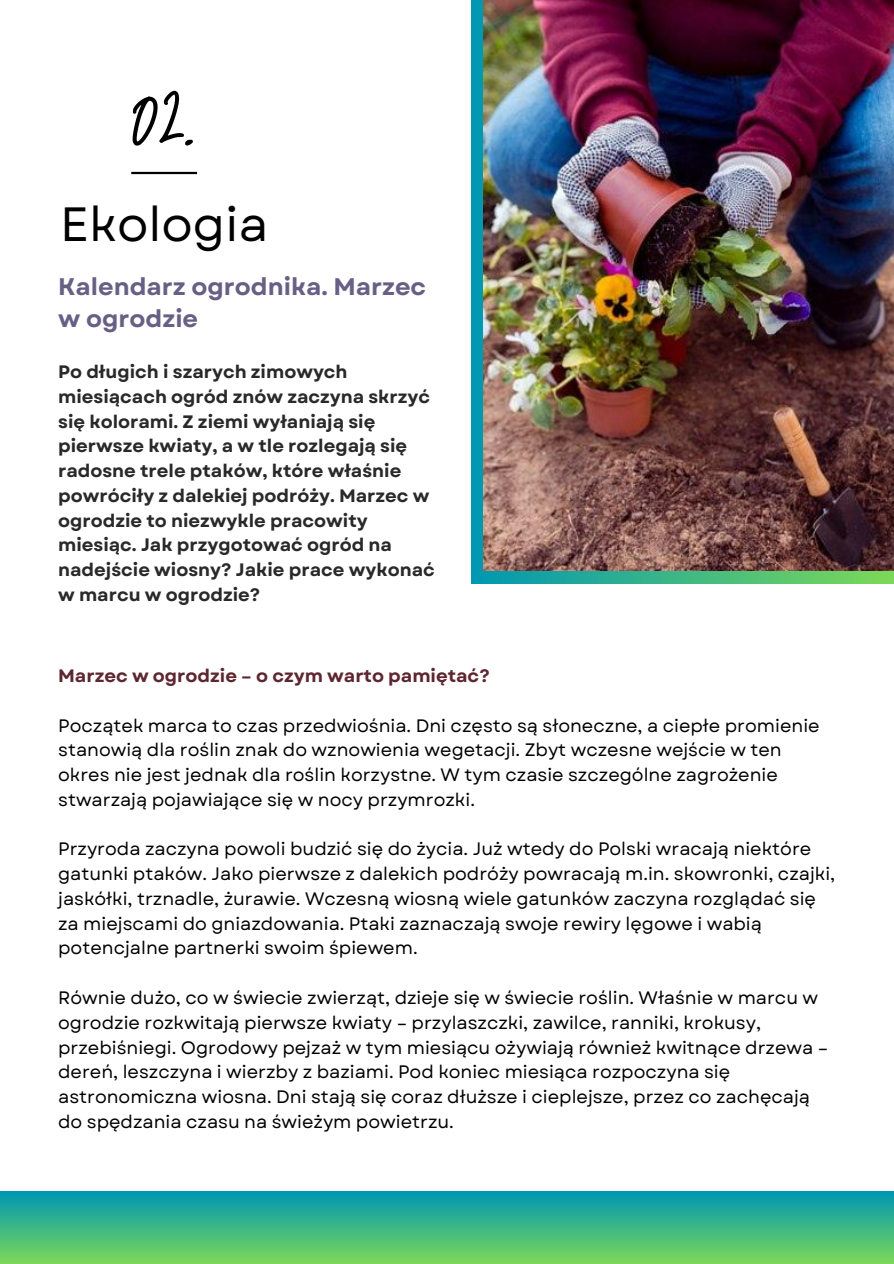
<style>
.page{position:relative;width:894px;height:1264px;background:#fff}
.page>*{position:absolute;margin:0;border:0;box-sizing:border-box;transform-origin:0 0}
.t1{font:90px "Twister";color:#000}
.t2{font:48px "Garet";color:#000}
.t3{font:700 24px/32.7px "Garet";color:#686084}
.t4{font:18px/24.8px "Garet";color:#000}
.t5{font:700 18px/24.8px "Garet";color:#282928}
.t6{font:700 18px "Garet";color:#5d2630}
</style>
<div class="page">
<svg style="left:471px;top:0;width:422px;height:584px;background:#1fa29a"></svg>
<hr style="left:131px;top:172px;width:66px;height:2px;background:#000">
<div style="left:0;top:1191px;width:893px;height:72px;background:linear-gradient(to bottom,#0096b3,#79d65b)"></div>
<img style="left:483px;top:0;width:410px;height:570px">
<h1 class="t1" style="left:128px;top:58px;width:73px">02.</h1>
<h2 class="t2" style="left:60px;top:189px;width:209px">Ekologia</h2>
<h3 class="t3" style="left:58px;top:270px;width:369px">Kalendarz ogrodnika. Marzec w ogrodzie</h3>
<p class="t5" style="left:58px;top:359px;width:378px">Po długich i szarych zimowych miesiącach ogród znów zaczyna skrzyć się kolorami. Z ziemi wyłaniają się pierwsze kwiaty, a w tle rozlegają się radosne trele ptaków, które właśnie powróciły z dalekiej podróży. Marzec w ogrodzie to niezwykle pracowity miesiąc. Jak przygotować ogród na nadejście wiosny? Jakie prace wykonać w marcu w ogrodzie?</p>
<p class="t6" style="left:58px;top:662px;width:433px">Marzec w ogrodzie – o czym warto pamiętać?</p>
<p class="t4" style="left:58px;top:713px;width:762px">Początek marca to czas przedwiośnia. Dni często są słoneczne, a ciepłe promienie stanowią dla roślin znak do wznowienia wegetacji. Zbyt wczesne wejście w ten okres nie jest jednak dla roślin korzystne. W tym czasie szczególne zagrożenie stwarzają pojawiające się w nocy przymrozki.</p>
<p class="t4" style="left:58px;top:836px;width:778px">Przyroda zaczyna powoli budzić się do życia. Już wtedy do Polski wracają niektóre gatunki ptaków. Jako pierwsze z dalekich podróży powracają m.in. skowronki, czajki, jaskółki, trznadle, żurawie. Wczesną wiosną wiele gatunków zaczyna rozglądać się za miejscami do gniazdowania. Ptaki zaznaczają swoje rewiry lęgowe i wabią potencjalne partnerki swoim śpiewem.</p>
<p class="t4" style="left:58px;top:985px;width:771px">Równie dużo, co w świecie zwierząt, dzieje się w świecie roślin. Właśnie w marcu w ogrodzie rozkwitają pierwsze kwiaty – przylaszczki, zawilce, ranniki, krokusy, przebiśniegi. Ogrodowy pejzaż w tym miesiącu ożywiają również kwitnące drzewa – dereń, leszczyna i wierzby z baziami. Pod koniec miesiąca rozpoczyna się astronomiczna wiosna. Dni stają się coraz dłuższe i cieplejsze, przez co zachęcają do spędzania czasu na świeżym powietrzu.</p>
</div>
